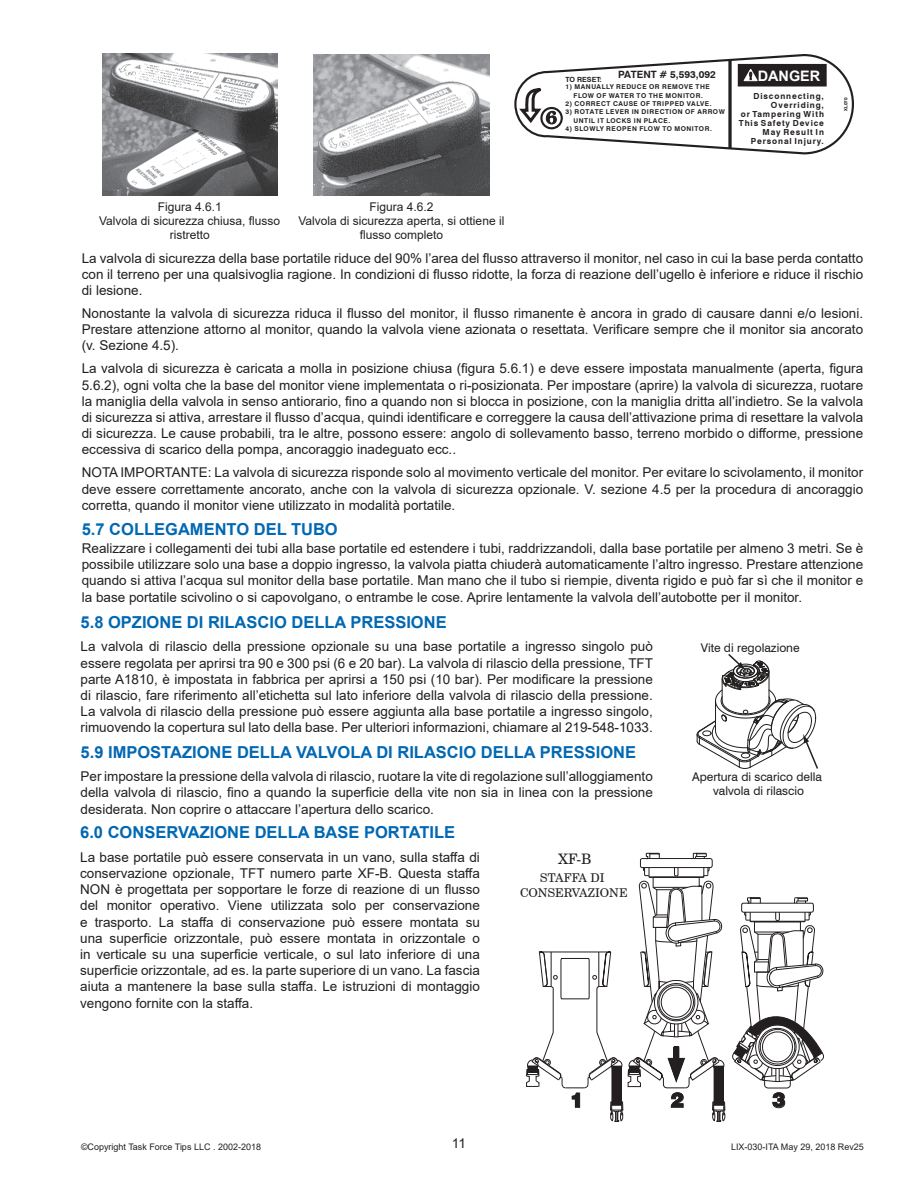
<style>
.page{position:relative;width:918px;height:1188px;background:#fff}
.page>*{position:absolute;margin:0;border:0;box-sizing:border-box;transform-origin:0 0}
.t1{font:900 20.1px "Swiss 721 BT";color:#231f20}
.Section_Numbers{font:700 16.5px "Arial";color:#0168b3}
.t2{font:14.55px "Century Schoolbook BT";color:#231f20}
.t3{font:700 14.4px "Arial";color:#fff}
.Section_Body{font:13.5px/16.2px "Arial";color:#231f20;text-align:justify}
.t4{font:12.15px/14.5px "Century Schoolbook BT";color:#231f20;text-align:center}
.Figure_Numbers{font:12px/14.4px "Arial";color:#231f20;text-align:center}
.t5{font:12px/14.4px "Swiss 721 BT";color:#231f20;text-align:center}
.t6{font:700 10.05px "Swiss 721 BT";color:#231f20}
.t7{font:9px "Arial";color:#231f20}
.t8{font:700 8.25px/8.9px "Swiss 721 BT";letter-spacing:.105em;color:#231f20;text-align:right}
.t9{font:700 7.05px "Swiss 721 BT";color:#231f20}
.t10{font:700 6.6px/8.6px "Swiss 721 BT";letter-spacing:.08em;color:#231f20;text-align:center}
.t11{font:700 4.65px "Swiss 721 BT";letter-spacing:.02em;color:#231f20}
</style>
<div class="page">
<img style="left:102px;top:54px;width:175px;height:141px">
<img style="left:313px;top:54px;width:176px;height:141px">
<svg style="left:514px;top:54px;width:340px;height:100px"></svg>
<svg style="left:697px;top:654px;width:121px;height:115px"></svg>
<svg style="left:526px;top:852px;width:200px;height:270px"></svg>
<div style="left:714px;top:1066px;width:9px;height:39px;background:#231f20"></div>
<div style="left:714px;top:1066px;width:10px;height:39px;border:1px solid #231f20"></div>
<svg style="left:732px;top:897px;width:92px;height:211px"></svg>
<p class="t9" style="left:565px;top:75px;width:38px">TO RESET:</p>
<p class="t6" style="left:618px;top:68px;width:99px">PATENT # 5,593,092</p>
<p class="t3" style="left:758px;top:66px;width:64px">DANGER</p>
<p class="t10" style="left:565px;top:82px;width:146px">1) MANUALLY REDUCE OR REMOVE THE<br>FLOW OF WATER TO THE MONITOR.</p>
<p class="t10" style="left:565px;top:99px;width:148px">2) CORRECT CAUSE OF TRIPPED VALVE.</p>
<p class="t10" style="left:574px;top:108px;width:153px;text-align:left;text-indent:-8px">3) ROTATE LEVER IN DIRECTION OF ARROW<br>UNTIL IT LOCKS IN PLACE.</p>
<p class="t10" style="left:565px;top:125px;width:148px">4) SLOWLY REOPEN FLOW TO MONITOR.</p>
<p class="t8" style="left:739px;top:92px;width:87px">Disconnecting,<br>Overriding,<br>or Tampering With<br>This Safety Device<br>May Result In<br>Personal Injury.</p>
<p class="t11" style="left:843px;top:111px;width:15px;rotate:-90deg">XL070</p>
<p class="Figure_Numbers" style="left:369px;top:199px;width:66px">Figura 4.6.2</p>
<p class="Figure_Numbers" style="left:298px;top:213px;width:207px">Valvola di sicurezza aperta, si ottiene il flusso completo</p>
<p class="Section_Body" style="left:82px;top:250px;width:783px">La valvola di sicurezza della base portatile riduce del 90% l’area del flusso attraverso il monitor, nel caso in cui la base perda contatto con il terreno per una qualsivoglia ragione. In condizioni di flusso ridotte, la forza di reazione dell’ugello è inferiore e riduce il rischio di lesione.</p>
<p class="Section_Body" style="left:82px;top:305px;width:783px">Nonostante la valvola di sicurezza riduca il flusso del monitor, il flusso rimanente è ancora in grado di causare danni e/o lesioni.<br>Prestare attenzione attorno al monitor, quando la valvola viene azionata o resettata. Verificare sempre che il monitor sia ancorato (v. Sezione 4.5).</p>
<p class="Section_Body" style="left:82px;top:360px;width:783px">La valvola di sicurezza è caricata a molla in posizione chiusa (figura 5.6.1) e deve essere impostata manualmente (aperta, figura 5.6.2), ogni volta che la base del monitor viene implementata o ri-posizionata. Per impostare (aprire) la valvola di sicurezza, ruotare la maniglia della valvola in senso antiorario, fino a quando non si blocca in posizione, con la maniglia dritta all’indietro. Se la valvola di sicurezza si attiva, arrestare il flusso d’acqua, quindi identificare e correggere la causa dell’attivazione prima di resettare la valvola di sicurezza. Le cause probabili, tra le altre, possono essere: angolo di sollevamento basso, terreno morbido o difforme, pressione eccessiva di scarico della pompa, ancoraggio inadeguato ecc..</p>
<p class="Section_Body" style="left:82px;top:464px;width:783px">NOTA IMPORTANTE: La valvola di sicurezza risponde solo al movimento verticale del monitor. Per evitare lo scivolamento, il monitor deve essere correttamente ancorato, anche con la valvola di sicurezza opzionale. V. sezione 4.5 per la procedura di ancoraggio corretta, quando il monitor viene utilizzato in modalità portatile.</p>
<p class="Section_Numbers" style="left:82px;top:518px;width:258px">5.7 COLLEGAMENTO DEL TUBO</p>
<p class="Section_Body" style="left:82px;top:540px;width:783px">Realizzare i collegamenti dei tubi alla base portatile ed estendere i tubi, raddrizzandoli, dalla base portatile per almeno 3 metri. Se è possibile utilizzare solo una base a doppio ingresso, la valvola piatta chiuderà automaticamente l’altro ingresso. Prestare attenzione quando si attiva l’acqua sul monitor della base portatile. Man mano che il tubo si riempie, diventa rigido e può far sì che il monitor e la base portatile scivolino o si capovolgano, o entrambe le cose. Aprire lentamente la valvola dell’autobotte per il monitor.</p>
<p class="Section_Numbers" style="left:81px;top:611px;width:368px">5.8 OPZIONE DI RILASCIO DELLA PRESSIONE</p>
<p class="Section_Body" style="left:81px;top:639px;width:574px">La valvola di rilascio della pressione opzionale su una base portatile a ingresso singolo può essere regolata per aprirsi tra 90 e 300 psi (6 e 20 bar). La valvola di rilascio della pressione, TFT parte A1810, è impostata in fabbrica per aprirsi a 150 psi (10 bar). Per modificare la pressione di rilascio, fare riferimento all’etichetta sul lato inferiore della valvola di rilascio della pressione.<br>La valvola di rilascio della pressione può essere aggiunta alla base portatile a ingresso singolo, rimuovendo la copertura sul lato della base. Per ulteriori informazioni, chiamare al 219-548-1033.</p>
<p class="t5" style="left:701px;top:640px;width:100px">Vite di regolazione</p>
<p class="t5" style="left:692px;top:769px;width:131px">Apertura di scarico della valvola di rilascio</p>
<p class="Figure_Numbers" style="left:158px;top:199px;width:66px">Figura 4.6.1</p>
<p class="Figure_Numbers" style="left:99px;top:213px;width:183px">Valvola di sicurezza chiusa, flusso ristretto</p>
<p class="Section_Numbers" style="left:81px;top:741px;width:557px">5.9 IMPOSTAZIONE DELLA VALVOLA DI RILASCIO DELLA PRESSIONE</p>
<p class="Section_Body" style="left:81px;top:768px;width:574px">Per impostare la pressione della valvola di rilascio, ruotare la vite di regolazione sull’alloggiamento della valvola di rilascio, fino a quando la superficie della vite non sia in linea con la pressione desiderata. Non coprire o attaccare l’apertura dello scarico.</p>
<p class="Section_Numbers" style="left:80px;top:821px;width:376px">6.0 CONSERVAZIONE DELLA BASE PORTATILE</p>
<p class="Section_Body" style="left:80px;top:849px;width:401px">La base portatile può essere conservata in un vano, sulla staffa di conservazione opzionale, TFT numero parte XF-B. Questa staffa NON è progettata per sopportare le forze di reazione di un flusso del monitor operativo. Viene utilizzata solo per conservazione e trasporto. La staffa di conservazione può essere montata su una superficie orizzontale, può essere montata in orizzontale o in verticale su una superficie verticale, o sul lato inferiore di una superficie orizzontale, ad es. la parte superiore di un vano. La fascia aiuta a mantenere la base sulla staffa. Le istruzioni di montaggio vengono fornite con la staffa.</p>
<p class="t2" style="left:558px;top:850px;width:35px">XF-B</p>
<p class="t4" style="left:520px;top:870px;width:109px">STAFFA DI<br>CONSERVAZIONE</p>
<p class="t1" style="left:570px;top:1088px;width:15px">1</p>
<p class="t1" style="left:671px;top:1088px;width:15px">2</p>
<p class="t1" style="left:772px;top:1088px;width:15px">3</p>
<p class="t7" style="left:81px;top:1140px;width:182px">©Copyright Task Force Tips LLC . 2002-2018</p>
<p class="Section_Body" style="left:452px;top:1135px;width:16px">11</p>
<p class="t7" style="left:731px;top:1140px;width:134px">LIX-030-ITA May 29, 2018 Rev25</p>
</div>
